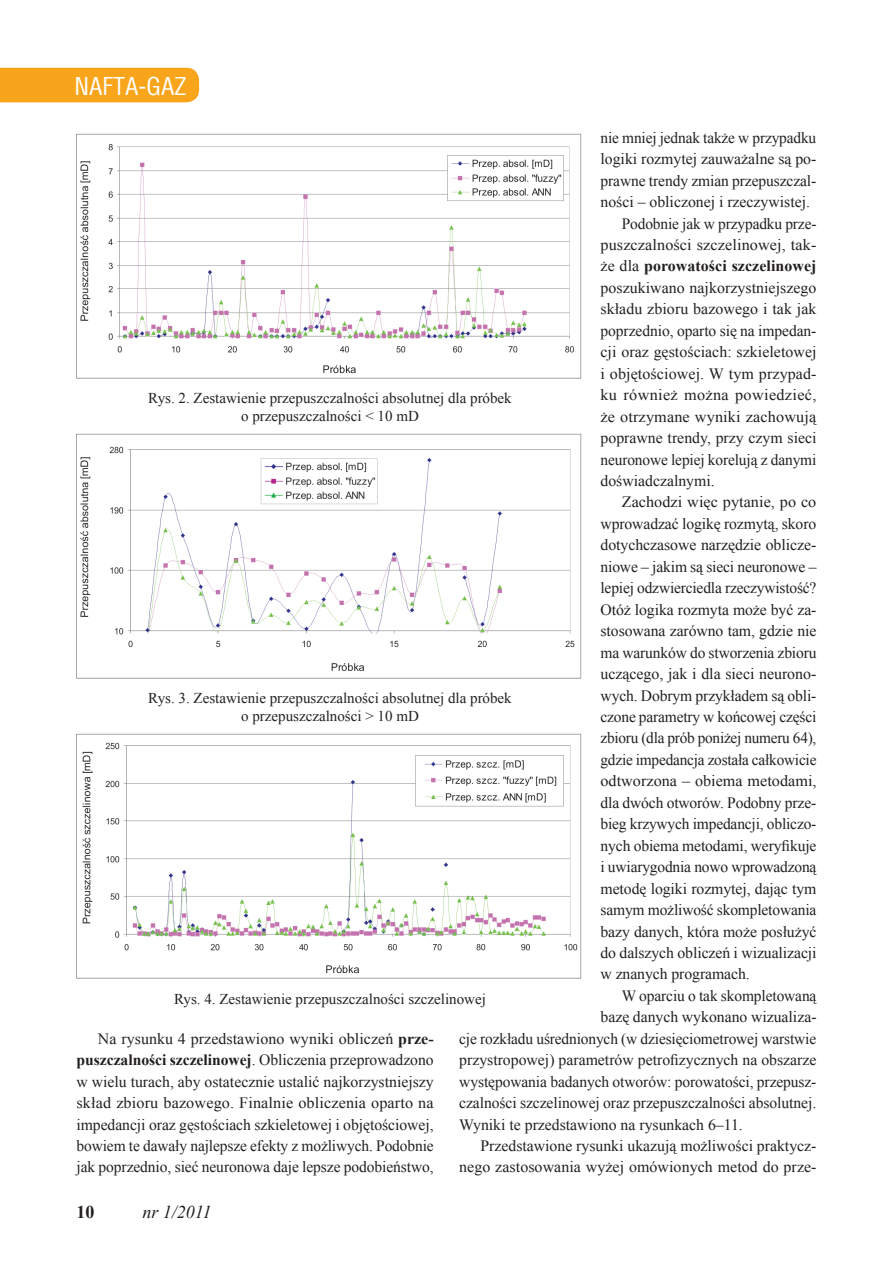
<style>
.page{position:relative;width:893px;height:1263px;background:#fff}
.page>*{position:absolute;margin:0;border:0;box-sizing:border-box;transform-origin:0 0}
.t1{font:24px "Switzerland Condensed";color:#fff}
.t2{font:italic 18px "Times New Roman";color:#231f20}
.t3{font:700 18px "Times New Roman";color:#231f20}
.t4{font:15.75px/21.5px "Times New Roman";letter-spacing:-.005em;color:#231f20;text-align:justify}
.t5{font:700 15.75px "Times New Roman";letter-spacing:.005em;color:#231f20}
.t6{font:15.75px "Times New Roman";letter-spacing:.02em;color:#231f20}
.t7{font:15px/18px "Times New Roman";color:#231f20;text-align:center}
.s1{font-weight:400}
.s2{font-weight:700}
</style>
<div class="page">
<div style="left:0;top:68px;width:199px;height:34px;background:#f9a51b"></div>
<img style="left:76px;top:133px;width:506px;height:246px">
<img style="left:76px;top:433px;width:506px;height:246px">
<img style="left:76px;top:733px;width:506px;height:246px">
<h1 class="t1" style="left:74px;top:71px;width:114px">NAFTA-GAZ</h1>
<p class="t4" style="left:600px;top:126px;width:217px">nie mniej jednak także w przypadku</p>
<p class="t4" style="left:600px;top:148px;width:217px">logiki rozmytej zauważalne są po-</p>
<p class="t4" style="left:600px;top:169px;width:217px">prawne trendy zmian przepuszczal-</p>
<p class="t4" style="left:600px;top:191px;width:211px">ności – obliczonej i rzeczywistej.</p>
<p class="t4" style="left:622px;top:212px;width:196px">Podobnie jak w przypadku prze-</p>
<p class="t4" style="left:600px;top:234px;width:217px">puszczalności szczelinowej, tak-</p>
<p class="t5" style="left:600px;top:255px;width:217px"><span class="s1">że dla</span> porowatości szczelinowej</p>
<p class="t4" style="left:600px;top:277px;width:217px">poszukiwano najkorzystniejszego</p>
<p class="t4" style="left:600px;top:298px;width:218px">składu zbioru bazowego i tak jak</p>
<p class="t4" style="left:600px;top:320px;width:217px">poprzednio, oparto się na impedan-</p>
<p class="t4" style="left:600px;top:341px;width:218px">cji oraz gęstościach: szkieletowej</p>
<p class="t4" style="left:600px;top:362px;width:217px">i objętościowej. W tym przypad-</p>
<p class="t6" style="left:600px;top:384px;width:217px">ku również można powiedzieć,</p>
<p class="t4" style="left:600px;top:405px;width:218px">że otrzymane wyniki zachowują</p>
<p class="t4" style="left:600px;top:427px;width:217px">poprawne trendy, przy czym sieci</p>
<p class="t4" style="left:600px;top:448px;width:217px">neuronowe lepiej korelują z danymi</p>
<p class="t4" style="left:600px;top:470px;width:116px">doświadczalnymi.</p>
<p class="t4" style="left:622px;top:491px;width:196px">Zachodzi więc pytanie, po co</p>
<p class="t4" style="left:600px;top:513px;width:217px">wprowadzać logikę rozmytą, skoro</p>
<p class="t4" style="left:600px;top:534px;width:217px">dotychczasowe narzędzie oblicze-</p>
<p class="t4" style="left:600px;top:555px;width:217px">niowe – jakim są sieci neuronowe –</p>
<p class="t4" style="left:600px;top:577px;width:217px">lepiej odzwierciedla rzeczywistość?</p>
<p class="t4" style="left:600px;top:598px;width:217px">Otóż logika rozmyta może być za-</p>
<p class="t4" style="left:600px;top:620px;width:217px">stosowana zarówno tam, gdzie nie</p>
<p class="t4" style="left:600px;top:641px;width:217px">ma warunków do stworzenia zbioru</p>
<p class="t4" style="left:600px;top:663px;width:217px">uczącego, jak i dla sieci neurono-</p>
<p class="t4" style="left:600px;top:684px;width:217px">wych. Dobrym przykładem są obli-</p>
<p class="t4" style="left:600px;top:706px;width:217px">czone parametry w końcowej części</p>
<p class="t4" style="left:600px;top:727px;width:217px">zbioru (dla prób poniżej numeru 64),</p>
<p class="t4" style="left:600px;top:749px;width:217px">gdzie impedancja została całkowicie</p>
<p class="t4" style="left:600px;top:770px;width:218px">odtworzona – obiema metodami,</p>
<p class="t4" style="left:600px;top:791px;width:217px">dla dwóch otworów. Podobny prze-</p>
<p class="t4" style="left:600px;top:813px;width:217px">bieg krzywych impedancji, obliczo-</p>
<p class="t4" style="left:600px;top:834px;width:218px">nych obiema metodami, weryfikuje</p>
<p class="t4" style="left:600px;top:856px;width:218px">i uwiarygodnia nowo wprowadzoną</p>
<p class="t4" style="left:600px;top:877px;width:217px">metodę logiki rozmytej, dając tym</p>
<p class="t4" style="left:600px;top:899px;width:217px">samym możliwość skompletowania</p>
<p class="t4" style="left:600px;top:920px;width:217px">bazy danych, która może posłużyć</p>
<p class="t4" style="left:600px;top:942px;width:218px">do dalszych obliczeń i wizualizacji</p>
<p class="t4" style="left:600px;top:963px;width:151px">w znanych programach.</p>
<p class="t4" style="left:622px;top:984px;width:197px">W oparciu o tak skompletowaną</p>
<p class="t4" style="left:600px;top:1006px;width:218px">bazę danych wykonano wizualiza-</p>
<p class="t4" style="left:459px;top:1027px;width:359px">cje rozkładu uśrednionych (w dziesięciometrowej warstwie</p>
<p class="t4" style="left:459px;top:1049px;width:359px">przystropowej) parametrów petrofizycznych na obszarze</p>
<p class="t4" style="left:459px;top:1070px;width:359px">występowania badanych otworów: porowatości, przepusz-</p>
<p class="t4" style="left:459px;top:1092px;width:358px">czalności szczelinowej oraz przepuszczalności absolutnej.</p>
<p class="t4" style="left:459px;top:1113px;width:285px">Wyniki te przedstawiono na rysunkach 6–11.</p>
<p class="t4" style="left:480px;top:1135px;width:337px">Przedstawione rysunki ukazują możliwości praktycz-</p>
<p class="t4" style="left:459px;top:1156px;width:359px">nego zastosowania wyżej omówionych metod do prze-</p>
<p class="t7" style="left:148px;top:389px;width:365px">Rys. 2. Zestawienie przepuszczalności absolutnej dla próbek o przepuszczalności &lt; 10 mD</p>
<p class="t7" style="left:148px;top:689px;width:365px">Rys. 3. Zestawienie przepuszczalności absolutnej dla próbek o przepuszczalności &gt; 10 mD</p>
<p class="t7" style="left:174px;top:990px;width:313px">Rys. 4. Zestawienie przepuszczalności szczelinowej</p>
<p class="t4" style="left:77px;top:1027px;width:359px;text-indent:21px">Na rysunku 4 przedstawiono wyniki obliczeń <span class="s2">prze&shy;puszczalności szczelinowej</span>. Obliczenia przeprowadzono w wielu turach, aby ostatecznie ustalić najkorzystniejszy skład zbioru bazowego. Finalnie obliczenia oparto na impedancji oraz gęstościach szkieletowej i objętościowej, bowiem te dawały najlepsze efekty z możliwych. Podobnie jak poprzednio, sieć neuronowa daje lepsze podobieństwo,</p>
<p class="t3" style="left:77px;top:1199px;width:19px">10</p>
<p class="t2" style="left:142px;top:1200px;width:71px">nr 1/2011</p>
</div>
